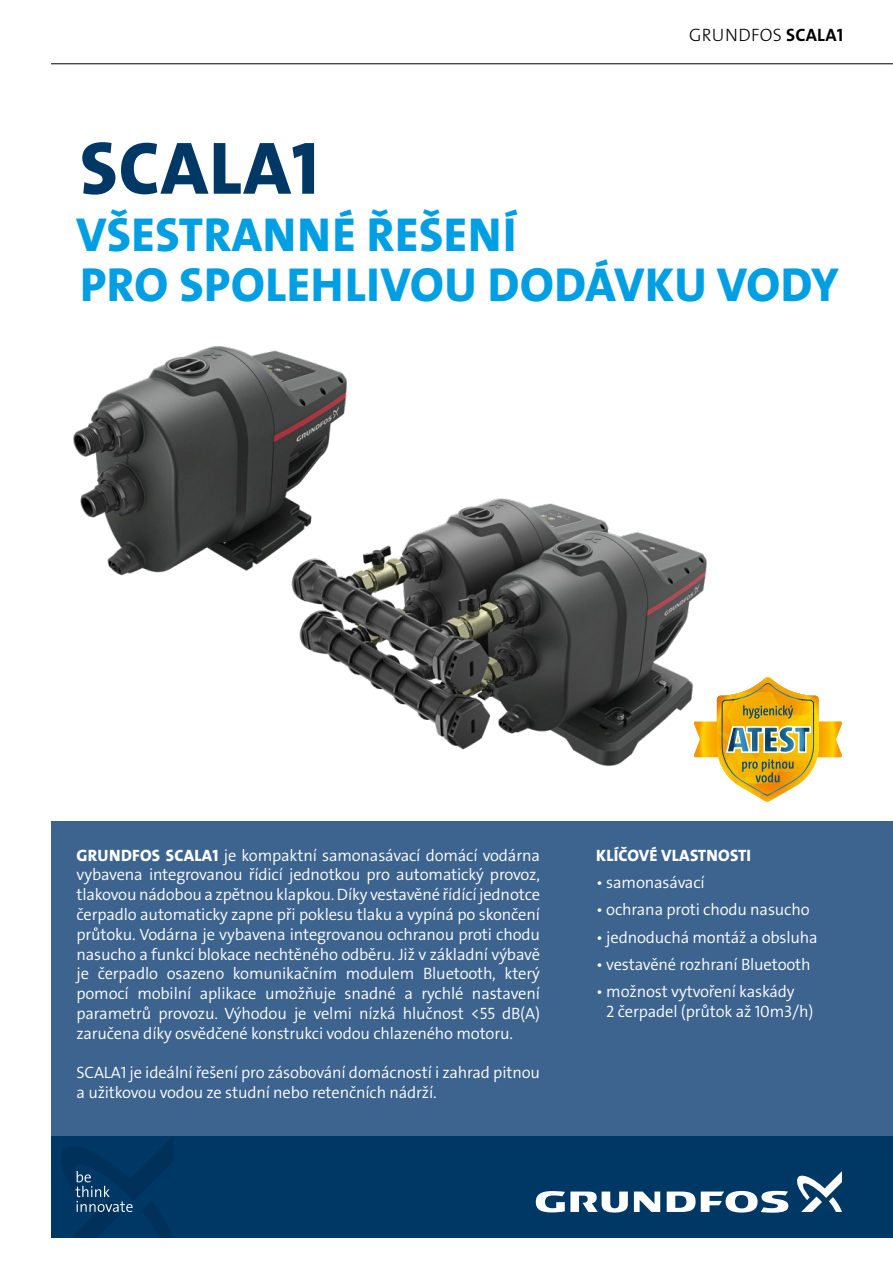
<style>
.page{position:relative;width:893px;height:1263px;background:#fff}
.page>*{position:absolute;margin:0;border:0;box-sizing:border-box;transform-origin:0 0}
.t1{font:75px "Grundfos The Sans V2 OT 8 XB";letter-spacing:.015em;color:#003865}
.t2{font:48px/49.5px "Grundfos The Sans V2 OT 8 XB";letter-spacing:.015em;color:#009fe3}
.t3{font:18px "Grundfos The Sans V2 OT 3 L";letter-spacing:.015em;color:#000}
.t4{font:16.5px/19.8px "Grundfos The Sans V2 OT 4 SL";letter-spacing:-.01em;color:#fff}
.t5{font:16.5px "Grundfos The Sans V2 OT 8 XB";letter-spacing:.015em;color:#fff}
.s1{font-family:"Grundfos The Sans V2 OT 7 B"}
.s2{font-family:"Grundfos The Sans V2 OT 8 XB"}
</style>
<div class="page">
<div style="left:51px;top:1135px;width:842px;height:102px;background:#003865"></div>
<svg style="left:634px;top:1191px;width:26px;height:21px"></svg>
<svg style="left:536px;top:1191px;width:92px;height:21px"></svg>
<svg style="left:667px;top:1191px;width:121px;height:22px"></svg>
<svg style="left:797px;top:1171px;width:45px;height:41px"></svg>
<svg style="left:59px;top:1135px;width:114px;height:77px"></svg>
<div style="left:51px;top:821px;width:842px;height:314px;background:#3c648f"></div>
<svg style="left:710px;top:677px;width:132px;height:125px"></svg>
<hr style="left:51px;top:63px;width:842px;height:1px;background:#000">
<img style="left:73px;top:346px;width:274px;height:230px">
<img style="left:275px;top:485px;width:435px;height:281px">
<p class="t3" style="left:689px;top:23px;width:155px">GRUNDFOS <span class="s1">SCALA1</span></p>
<h1 class="t1" style="left:80px;top:120px;width:240px">SCALA1</h1>
<h2 class="t2" style="left:76px;top:211px;width:764px">VŠESTRANNÉ ŘEŠENÍ<br>PRO SPOLEHLIVOU DODÁVKU VODY</h2>
<p class="t4" style="left:77px;top:845px;width:465px;text-align:justify"><span class="s2">GRUNDFOS SCALA1</span> je kompaktní samonasávací domácí vodárna vybavena integrovanou řídicí jednotkou pro automatický provoz, tlakovou nádobou a zpětnou klapkou. Díky vestavěné řídící jednotce čerpadlo automaticky zapne při poklesu tlaku a vypíná po skončení průtoku. Vodárna je vybavena integrovanou ochranou proti chodu nasucho a funkcí blokace nechtěného odběru. Již v základní výbavě je čerpadlo osazeno komunikačním modulem Bluetooth, který pomocí mobilní aplikace umožňuje snadné a rychlé nastavení parametrů provozu. Výhodou je velmi nízká hlučnost &lt;55 dB(A) zaručena díky osvědčené konstrukci vodou chlazeného motoru.</p>
<p class="t4" style="left:77px;top:1063px;width:465px">SCALA1 je ideální řešení pro zásobování domácností i zahrad pitnou a užitkovou vodou ze studní nebo retenčních nádrží.</p>
<p class="t5" style="left:596px;top:844px;width:156px">KLÍČOVÉ VLASTNOSTI</p>
<p class="t4" style="left:596px;top:872px;width:110px">• samonasávací</p>
<p class="t4" style="left:596px;top:900px;width:215px">• ochrana proti chodu nasucho</p>
<p class="t4" style="left:596px;top:927px;width:223px">• jednoduchá montáž a obsluha</p>
<p class="t4" style="left:596px;top:954px;width:216px">• vestavěné rozhraní Bluetooth</p>
<p class="t4" style="left:606px;top:982px;width:209px;text-indent:-10px">• možnost vytvoření kaskády<br>2 čerpadel (průtok až 10m3/h)</p>
</div>
